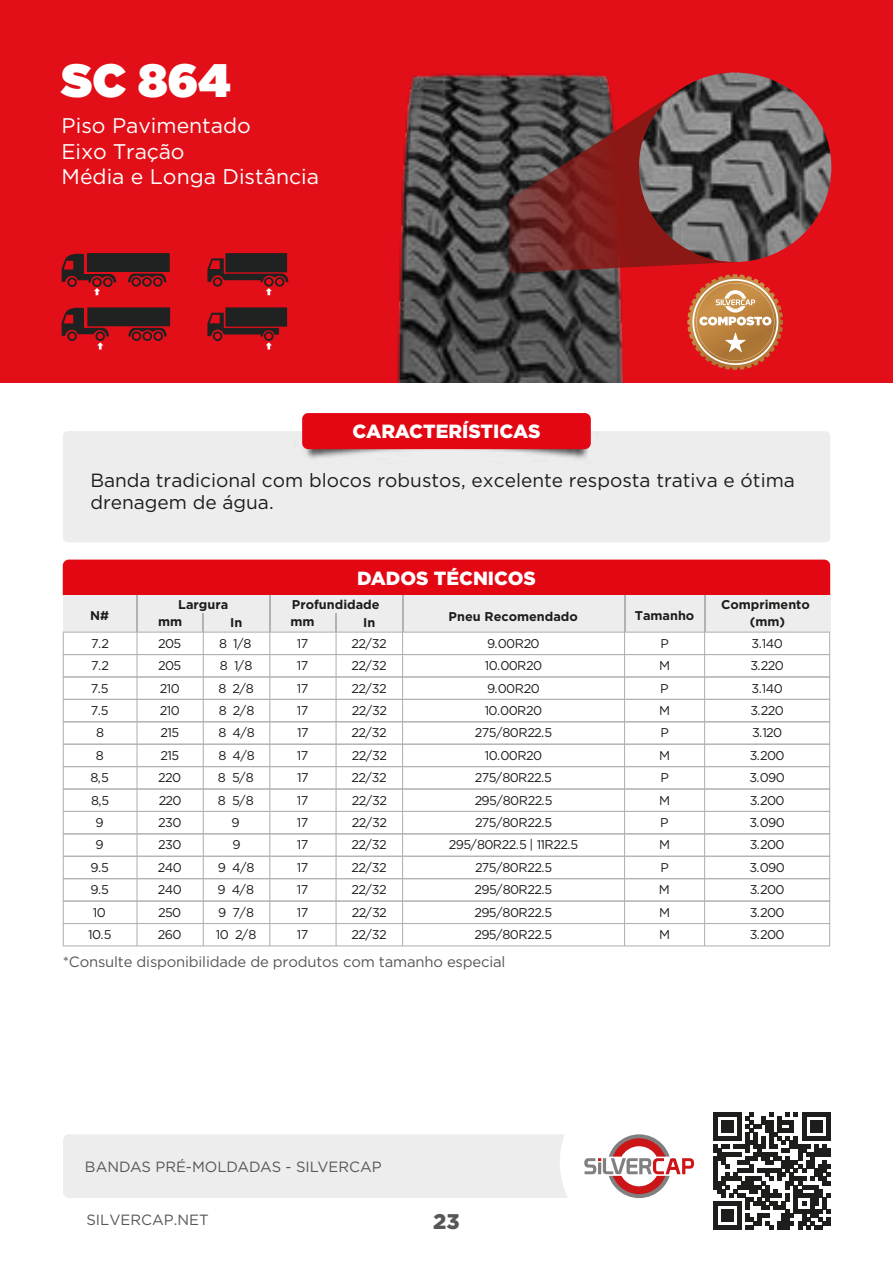
<style>
.page{position:relative;width:893px;height:1263px;background:#fff}
.page>*{position:absolute;margin:0;border:0;box-sizing:border-box;transform-origin:0 0}
.t1{font:900 46.8px "Gotham";color:#fff}
.t2{font:21.3px/25.5px "Gotham";color:#fff}
.t3{font:900 21.3px "Gotham";color:#575756}
.t4{font:19.2px/22.8px "Gotham";color:#1d1d1b}
.t5{font:900 19.2px "Gotham";color:#fff}
.t6{font:900 18.9px "Gotham";color:#fff}
.t7{font:14.7px "Gotham";letter-spacing:-.015em;color:#575756}
.t8{font:12.6px "Gotham";letter-spacing:-.05em;color:#1d1d1b}
.t9{font:700 12.6px "Gotham";color:#1d1d1b}
</style>
<div class="page">
<div style="left:0;top:0;width:893px;height:383px;background:#e20e18"></div>
<div style="left:63px;top:431px;width:767px;height:111px;background:#ededed"></div>
<img style="left:293px;top:416px;width:307px;height:52px">
<div style="left:302px;top:413px;width:289px;height:36px;background:#e30613;border-radius:6px"></div>
<img style="left:397px;top:73px;width:227px;height:310px">
<img style="left:686px;top:73px;width:145px;height:179px">
<svg style="left:62px;top:307px;width:108px;height:42px"></svg>
<svg style="left:207px;top:253px;width:81px;height:42px"></svg>
<svg style="left:207px;top:307px;width:80px;height:42px"></svg>
<svg style="left:62px;top:253px;width:108px;height:42px"></svg>
<svg style="left:509px;top:86px;width:269px;height:279px;background:#7f4743"></svg>
<svg style="left:713px;top:1112px;width:117px;height:117px"></svg>
<svg style="left:63px;top:560px;width:767px;height:386px"></svg>
<div style="left:63px;top:1134px;width:505px;height:64px;background:#ededed"></div>
<svg style="left:584px;top:1134px;width:110px;height:64px"></svg>
<h1 class="t1" style="left:62px;top:47px;width:171px">SC 864</h1>
<h2 class="t2" style="left:62px;top:112px;width:259px">Piso Pavimentado<br>Eixo Tração<br>Média e Longa Distância</h2>
<h3 class="t5" style="left:352px;top:418px;width:190px">CARACTERÍSTICAS</h3>
<h3 class="t4" style="left:90px;top:468px;width:706px">Banda tradicional com blocos robustos, excelente resposta trativa e ótima drenagem de água.</h3>
<h3 class="t6" style="left:357px;top:565px;width:180px">DADOS TÉCNICOS</h3>
<p class="t9" style="left:178px;top:596px;width:51px">Largura</p>
<p class="t9" style="left:292px;top:596px;width:89px">Profundidade</p>
<p class="t9" style="left:721px;top:596px;width:90px">Comprimento</p>
<p class="t9" style="left:449px;top:608px;width:131px">Pneu Recomendado</p>
<p class="t9" style="left:635px;top:607px;width:61px">Tamanho</p>
<p class="t9" style="left:90px;top:607px;width:20px">N#</p>
<p class="t8" style="left:91px;top:635px;width:19px">7.2</p>
<p class="t8" style="left:158px;top:635px;width:25px">205</p>
<p class="t8" style="left:219px;top:635px;width:34px">8 1/8</p>
<p class="t8" style="left:297px;top:635px;width:13px">17</p>
<p class="t8" style="left:351px;top:635px;width:37px">22/32</p>
<p class="t8" style="left:487px;top:635px;width:54px">9.00R20</p>
<p class="t8" style="left:660px;top:635px;width:10px">P</p>
<p class="t8" style="left:751px;top:635px;width:33px">3.140</p>
<p class="t8" style="left:91px;top:658px;width:19px">7.2</p>
<p class="t8" style="left:158px;top:658px;width:25px">205</p>
<p class="t8" style="left:220px;top:658px;width:34px">8 1/8</p>
<p class="t8" style="left:297px;top:658px;width:13px">17</p>
<p class="t8" style="left:351px;top:658px;width:37px">22/32</p>
<p class="t8" style="left:485px;top:658px;width:59px">10.00R20</p>
<p class="t8" style="left:659px;top:658px;width:13px">M</p>
<p class="t8" style="left:750px;top:658px;width:35px">3.220</p>
<p class="t8" style="left:91px;top:680px;width:19px">7.5</p>
<p class="t8" style="left:160px;top:680px;width:21px">210</p>
<p class="t8" style="left:218px;top:680px;width:37px">8 2/8</p>
<p class="t8" style="left:297px;top:680px;width:13px">17</p>
<p class="t8" style="left:351px;top:680px;width:37px">22/32</p>
<p class="t8" style="left:487px;top:680px;width:54px">9.00R20</p>
<p class="t8" style="left:660px;top:680px;width:10px">P</p>
<p class="t8" style="left:751px;top:680px;width:33px">3.140</p>
<p class="t8" style="left:91px;top:702px;width:19px">7.5</p>
<p class="t8" style="left:160px;top:702px;width:21px">210</p>
<p class="t8" style="left:219px;top:702px;width:37px">8 2/8</p>
<p class="t8" style="left:297px;top:702px;width:13px">17</p>
<p class="t8" style="left:352px;top:702px;width:37px">22/32</p>
<p class="t8" style="left:485px;top:702px;width:59px">10.00R20</p>
<p class="t8" style="left:659px;top:702px;width:13px">M</p>
<p class="t8" style="left:750px;top:702px;width:35px">3.220</p>
<p class="t8" style="left:96px;top:725px;width:9px">8</p>
<p class="t8" style="left:160px;top:725px;width:20px">215</p>
<p class="t8" style="left:218px;top:725px;width:38px">8 4/8</p>
<p class="t8" style="left:297px;top:725px;width:13px">17</p>
<p class="t8" style="left:351px;top:725px;width:37px">22/32</p>
<p class="t8" style="left:475px;top:725px;width:79px">275/80R22.5</p>
<p class="t8" style="left:660px;top:725px;width:10px">P</p>
<p class="t8" style="left:752px;top:725px;width:32px">3.120</p>
<p class="t8" style="left:96px;top:747px;width:9px">8</p>
<p class="t8" style="left:160px;top:747px;width:20px">215</p>
<p class="t8" style="left:218px;top:747px;width:38px">8 4/8</p>
<p class="t8" style="left:297px;top:747px;width:13px">17</p>
<p class="t8" style="left:352px;top:747px;width:37px">22/32</p>
<p class="t8" style="left:485px;top:747px;width:59px">10.00R20</p>
<p class="t8" style="left:659px;top:747px;width:13px">M</p>
<p class="t8" style="left:750px;top:747px;width:36px">3.200</p>
<p class="t8" style="left:91px;top:770px;width:20px">8,5</p>
<p class="t8" style="left:158px;top:770px;width:25px">220</p>
<p class="t8" style="left:218px;top:770px;width:37px">8 5/8</p>
<p class="t8" style="left:297px;top:770px;width:13px">17</p>
<p class="t8" style="left:351px;top:770px;width:37px">22/32</p>
<p class="t8" style="left:475px;top:770px;width:79px">275/80R22.5</p>
<p class="t8" style="left:660px;top:770px;width:10px">P</p>
<p class="t8" style="left:749px;top:770px;width:37px">3.090</p>
<p class="t8" style="left:91px;top:792px;width:20px">8,5</p>
<p class="t8" style="left:159px;top:792px;width:25px">220</p>
<p class="t8" style="left:218px;top:792px;width:37px">8 5/8</p>
<p class="t8" style="left:297px;top:792px;width:13px">17</p>
<p class="t8" style="left:352px;top:792px;width:37px">22/32</p>
<p class="t8" style="left:475px;top:792px;width:79px">295/80R22.5</p>
<p class="t8" style="left:659px;top:792px;width:13px">M</p>
<p class="t8" style="left:750px;top:792px;width:36px">3.200</p>
<p class="t8" style="left:96px;top:814px;width:10px">9</p>
<p class="t8" style="left:158px;top:814px;width:25px">230</p>
<p class="t8" style="left:231px;top:814px;width:10px">9</p>
<p class="t8" style="left:297px;top:814px;width:13px">17</p>
<p class="t8" style="left:352px;top:814px;width:37px">22/32</p>
<p class="t8" style="left:475px;top:814px;width:79px">275/80R22.5</p>
<p class="t8" style="left:660px;top:814px;width:10px">P</p>
<p class="t8" style="left:749px;top:814px;width:37px">3.090</p>
<p class="t8" style="left:96px;top:837px;width:10px">9</p>
<p class="t8" style="left:158px;top:837px;width:25px">230</p>
<p class="t8" style="left:232px;top:837px;width:10px">9</p>
<p class="t8" style="left:297px;top:837px;width:13px">17</p>
<p class="t8" style="left:351px;top:837px;width:37px">22/32</p>
<p class="t8" style="left:449px;top:837px;width:131px">295/80R22.5 | 11R22.5</p>
<p class="t8" style="left:659px;top:837px;width:13px">M</p>
<p class="t8" style="left:750px;top:837px;width:36px">3.200</p>
<p class="t8" style="left:90px;top:859px;width:20px">9.5</p>
<p class="t8" style="left:158px;top:859px;width:25px">240</p>
<p class="t8" style="left:218px;top:859px;width:38px">9 4/8</p>
<p class="t8" style="left:297px;top:859px;width:13px">17</p>
<p class="t8" style="left:351px;top:859px;width:37px">22/32</p>
<p class="t8" style="left:475px;top:859px;width:79px">275/80R22.5</p>
<p class="t8" style="left:660px;top:859px;width:10px">P</p>
<p class="t8" style="left:749px;top:859px;width:37px">3.090</p>
<p class="t8" style="left:90px;top:882px;width:20px">9.5</p>
<p class="t8" style="left:158px;top:881px;width:25px">240</p>
<p class="t8" style="left:217px;top:882px;width:38px">9 4/8</p>
<p class="t8" style="left:297px;top:882px;width:13px">17</p>
<p class="t8" style="left:351px;top:882px;width:37px">22/32</p>
<p class="t8" style="left:474px;top:882px;width:79px">295/80R22.5</p>
<p class="t8" style="left:659px;top:882px;width:13px">M</p>
<p class="t8" style="left:750px;top:882px;width:36px">3.200</p>
<p class="t8" style="left:93px;top:904px;width:15px">10</p>
<p class="t8" style="left:158px;top:904px;width:25px">250</p>
<p class="t8" style="left:218px;top:904px;width:37px">9 7/8</p>
<p class="t8" style="left:297px;top:904px;width:13px">17</p>
<p class="t8" style="left:352px;top:904px;width:37px">22/32</p>
<p class="t8" style="left:474px;top:904px;width:79px">295/80R22.5</p>
<p class="t8" style="left:659px;top:904px;width:13px">M</p>
<p class="t8" style="left:750px;top:904px;width:36px">3.200</p>
<p class="t8" style="left:88px;top:926px;width:25px">10.5</p>
<p class="t8" style="left:158px;top:926px;width:25px">260</p>
<p class="t8" style="left:216px;top:926px;width:42px">10 2/8</p>
<p class="t8" style="left:297px;top:926px;width:13px">17</p>
<p class="t8" style="left:351px;top:926px;width:37px">22/32</p>
<p class="t8" style="left:474px;top:926px;width:79px">295/80R22.5</p>
<p class="t8" style="left:659px;top:926px;width:13px">M</p>
<p class="t8" style="left:750px;top:926px;width:36px">3.200</p>
<p class="t9" style="left:158px;top:613px;width:26px">mm</p>
<p class="t9" style="left:230px;top:614px;width:14px">In</p>
<p class="t9" style="left:291px;top:613px;width:26px">mm</p>
<p class="t9" style="left:363px;top:614px;width:14px">In</p>
<p class="t9" style="left:750px;top:613px;width:37px">(mm)</p>
<p class="t7" style="left:63px;top:952px;width:444px">*Consulte disponibilidade de produtos com tamanho especial</p>
<p class="t7" style="left:85px;top:1157px;width:298px">BANDAS PRÉ-MOLDADAS - SILVERCAP</p>
<p class="t7" style="left:86px;top:1211px;width:124px">SILVERCAP.NET</p>
<h2 class="t3" style="left:433px;top:1207px;width:28px">23</h2>
</div>
